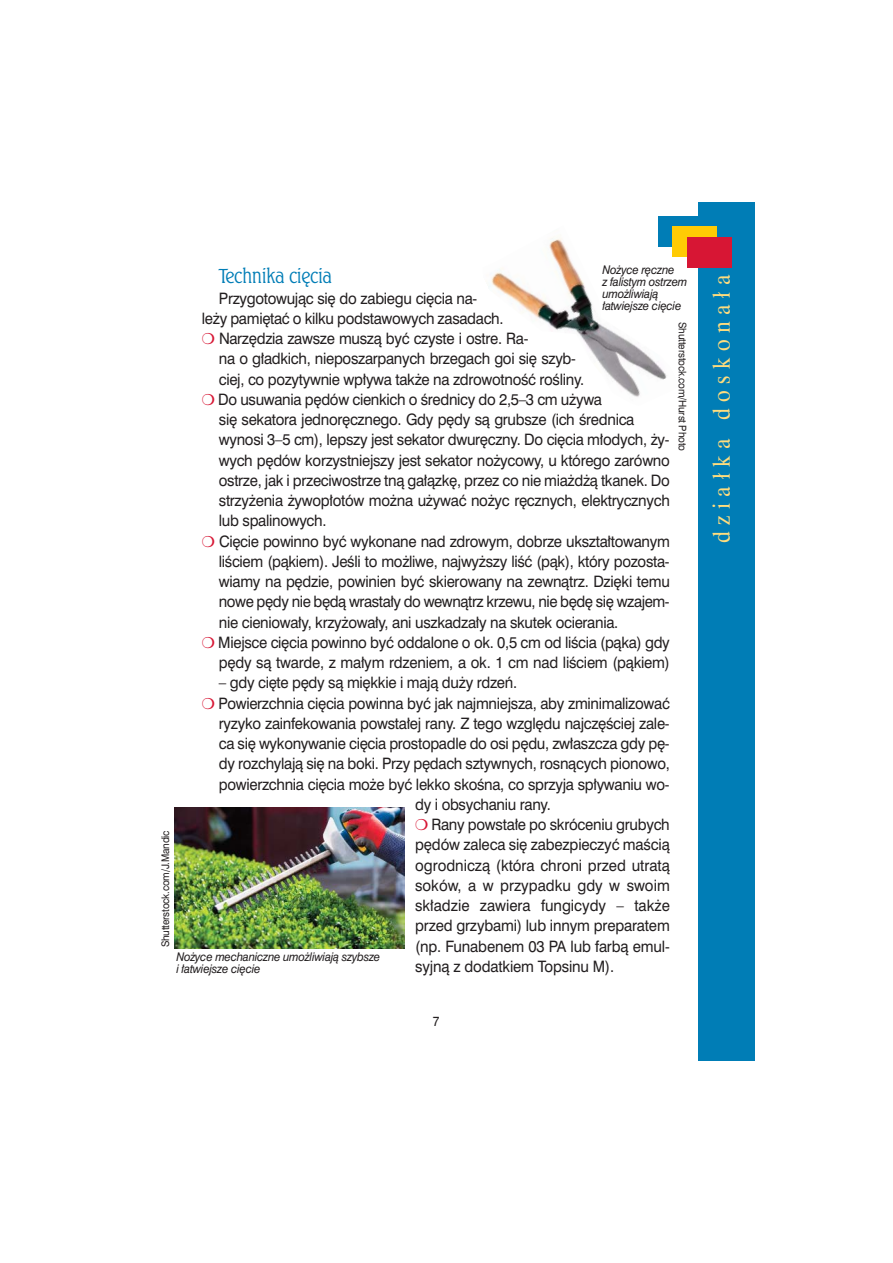
<style>
.page{position:relative;width:893px;height:1263px;background:#fff}
.page>*{position:absolute;margin:0;border:0;box-sizing:border-box;transform-origin:0 0}
.t1{font:24px "Dutch 801 PL";letter-spacing:.3em;color:#ffdd7e;scale:.9 1}
.t2{font:300 19.5px "Seagull PL";letter-spacing:-.02em;color:#007db6;scale:.95 1}
.t3{font:15.75px "Swiss 721 PL";letter-spacing:-.02em;color:#231f20;scale:.95 1}
.t4{font:15.75px "Swiss 721 PL";color:#231f20;scale:.95 1}
.t5{font:13.5px "Swiss 721 PL";color:#231f20;scale:.9 1}
.t6{font:italic 12px/12px "Swiss 721 PL";letter-spacing:-.02em;color:#231f20;scale:.95 1}
.t7{font:10.5px "Swiss 721 PL";letter-spacing:-.02em;color:#231f20;scale:.95 1}
.s1{color:#d71634}
</style>
<div class="page">
<div style="left:698px;top:202px;width:57px;height:859px;background:#007db6"></div>
<div style="left:657px;top:216px;width:45px;height:31px;background:#007db6"></div>
<div style="left:672px;top:226px;width:44px;height:31px;background:#ffcb04"></div>
<div style="left:687px;top:237px;width:45px;height:31px;background:#d71634"></div>
<img style="left:488px;top:225px;width:179px;height:172px">
<img style="left:175px;top:807px;width:229px;height:141px">
<p class="t6" style="left:602px;top:265px;width:91px">No ˝y ce r´cz ne<br>z fa li stym ostrzem umo˝ li wia jà<br>∏a twiej sze ci´ cie</p>
<p class="t2" style="left:219px;top:268px;width:121px">Technika ci´cia</p>
<p class="t3" style="left:219px;top:292px;width:273px">Przy go to wu jàc si´ do za bie gu ci´ cia na -</p>
<p class="t3" style="left:202px;top:313px;width:319px">le ˝y pa mi´ taç o kil ku pod sta wo wych za sa dach.</p>
<p class="t3" style="left:202px;top:333px;width:345px"><span class="s1">❍</span> Na rz´ dzia za wsze mu szà byç czy ste i ostre. Ra -</p>
<p class="t3" style="left:219px;top:353px;width:377px">na o g∏ad kich, nie po szar pa nych brze gach goi si´ szyb -</p>
<p class="t3" style="left:219px;top:373px;width:386px">ciej, co po zy tyw nie wp∏y wa tak ˝e na zdro wot noÊç ro Êli ny.</p>
<p class="t3" style="left:202px;top:394px;width:423px"><span class="s1">❍</span> Do usu wa nia p´ dów cien kich o Êred ni cy do 2,5–3 cm u˝y wa</p>
<p class="t3" style="left:219px;top:414px;width:439px">si´ se ka to ra jed no r´cz ne go. Gdy p´ dy sà grub sze (ich Êred ni ca</p>
<p class="t3" style="left:219px;top:434px;width:476px">wy no si 3–5 cm), lep szy jest se ka tor dwu r´cz ny. Do ci´ cia m∏o dych, ˝y -</p>
<p class="t3" style="left:219px;top:454px;width:476px">wych p´ dów ko rzyst niej szy jest se ka tor no ˝y co wy, u któ re go za rów no</p>
<p class="t3" style="left:219px;top:475px;width:476px">ostrze, jak i prze ciw o strze tnà ga ∏àz k´, przez co nie mia˝ d˝à tka nek. Do</p>
<p class="t3" style="left:219px;top:495px;width:476px">strzy ˝e nia ˝y wo p∏o tów mo˝ na u˝y waç no ˝yc r´cz nych, elek trycz nych</p>
<p class="t3" style="left:219px;top:515px;width:115px">lub spa li no wych.</p>
<p class="t3" style="left:202px;top:535px;width:494px"><span class="s1">❍</span> Ci´ cie po win no byç wy ko na ne nad zdro wym, do brze ukszta∏ to wa nym</p>
<p class="t3" style="left:219px;top:556px;width:476px">liÊciem (pà kiem). Je Êli to mo˝ li we, naj wy˝ szy liÊç (pàk), któ ry po zo sta -</p>
<p class="t3" style="left:219px;top:576px;width:476px">wia my na p´ dzie, po wi nien byç skie ro wa ny na ze wnàtrz. Dzi´ ki te mu</p>
<p class="t3" style="left:219px;top:596px;width:476px">no we p´ dy nie b´ dà wra sta ∏y do we wnàtrz krze wu, nie b´ d´ si´ wza jem -</p>
<p class="t3" style="left:219px;top:616px;width:422px">nie cie nio wa ∏y, krzy ˝o wa ∏y, ani uszka dza ∏y na sku tek ocie ra nia.</p>
<p class="t3" style="left:202px;top:637px;width:494px"><span class="s1">❍</span> Miej sce ci´ cia po win no byç od da lo ne o ok. 0,5 cm od li Êcia (pà ka) gdy</p>
<p class="t3" style="left:219px;top:657px;width:476px">p´ dy sà twar de, z ma ∏ym rdze niem, a ok. 1 cm nad li Êciem (pà kiem)</p>
<p class="t3" style="left:219px;top:677px;width:315px">– gdy ci´ te p´ dy sà mi´k kie i ma jà du ˝y rdzeƒ.</p>
<p class="t3" style="left:202px;top:697px;width:494px"><span class="s1">❍</span> Po wierzch nia ci´ cia po win na byç jak naj mniej sza, aby zmi ni ma li zo waç</p>
<p class="t3" style="left:219px;top:718px;width:476px">ry zy ko za in fe ko wa nia po wsta ∏ej ra ny. Z te go wzgl´ du naj cz´ Êciej za le -</p>
<p class="t3" style="left:219px;top:738px;width:476px">ca si´ wy ko ny wa nie ci´ cia pro sto pa dle do osi p´ du, zw∏asz cza gdy p´ -</p>
<p class="t3" style="left:219px;top:758px;width:476px">dy roz chy la jà si´ na bo ki. Przy p´ dach sztyw nych, ro snà cych pio no wo,</p>
<p class="t3" style="left:219px;top:778px;width:476px">po wierzch nia ci´ cia mo ˝e byç lek ko sko Êna, co sprzy ja sp∏y wa niu wo -</p>
<p class="t3" style="left:415px;top:799px;width:144px">dy i ob sy cha niu ra ny.</p>
<p class="t3" style="left:415px;top:819px;width:269px"><span class="s1">❍</span> Ra ny po wsta ∏e po skró ce niu gru bych</p>
<p class="t3" style="left:415px;top:839px;width:269px">p´ dów za le ca si´ za bez pie czyç ma Êcià</p>
<p class="t4" style="left:415px;top:859px;width:269px">ogrod ni czà (któ ra chro ni przed utra tà</p>
<p class="t4" style="left:415px;top:880px;width:269px">so ków, a w przy pad ku gdy w swo im</p>
<p class="t4" style="left:415px;top:900px;width:269px">sk∏a dzie za wie ra fun gi cy dy – tak ˝e</p>
<p class="t3" style="left:415px;top:920px;width:269px">przed grzy ba mi) lub in nym pre pa ra tem</p>
<p class="t3" style="left:415px;top:940px;width:269px">(np. Fu na be nem 03 PA lub far bà emul -</p>
<p class="t3" style="left:415px;top:961px;width:211px">syj nà z do dat kiem Top si nu M).</p>
<p class="t7" style="left:686px;top:322px;width:137px;rotate:90deg">Shutterstock.com/Hurst Photo</p>
<p class="t7" style="left:162px;top:947px;width:125px;rotate:-90deg">Shutterstock.com/J.Mandic</p>
<p class="t6" style="left:176px;top:952px;width:216px">No ˝y ce me cha nicz ne umo˝ li wia jà szyb sze i ∏a twiej sze ci´ cie</p>
<p class="t5" style="left:433px;top:1016px;width:9px">7</p>
<h1 class="t1" style="left:712px;top:543px;width:300px;rotate:-90deg">działka doskonała</h1>
</div>
